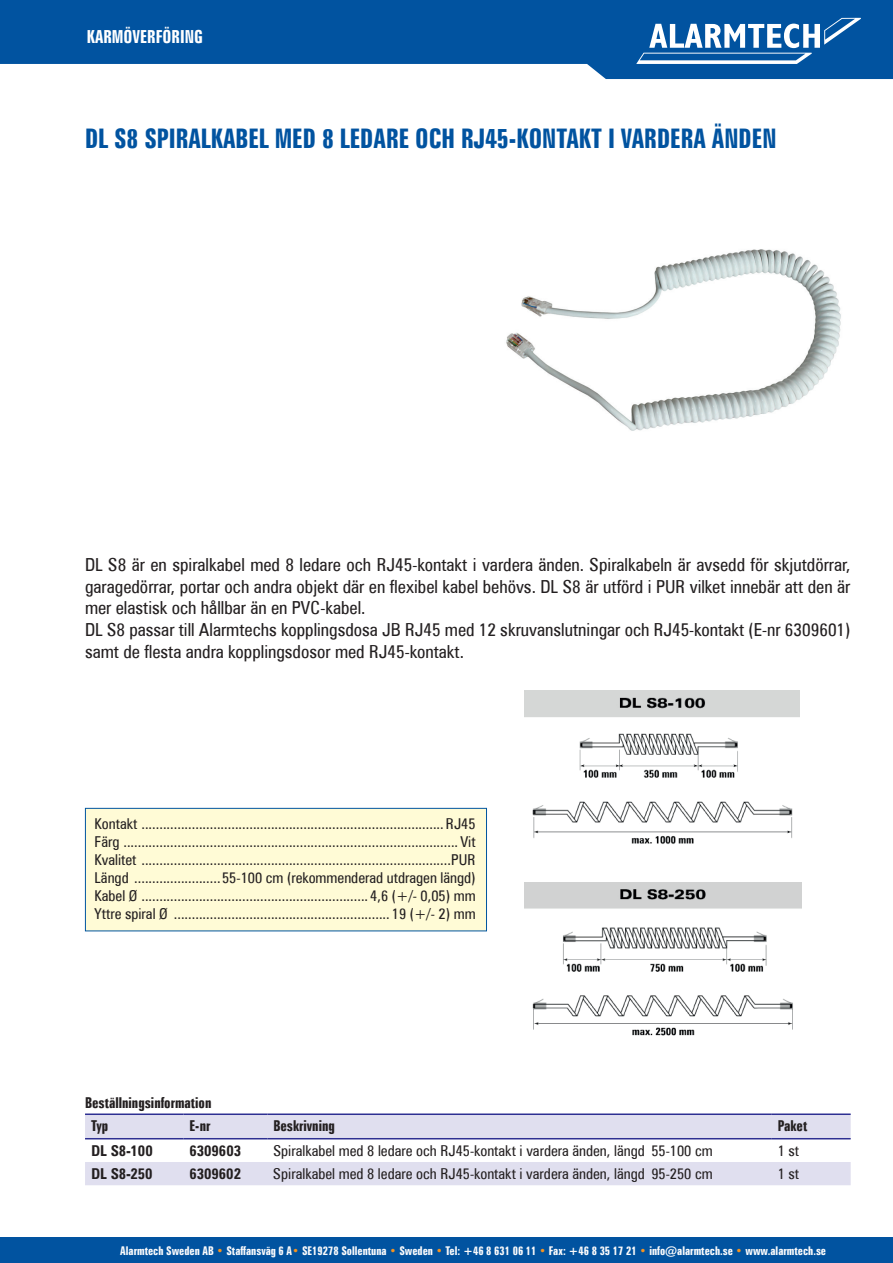
<style>
.page{position:relative;width:893px;height:1263px;background:#fff}
.page>*{position:absolute;margin:0;border:0;box-sizing:border-box;transform-origin:0 0}
.t1{font:700 27px "Zurich X Cn EU";color:#0153a0}
.t2{font:18px/21.6px "Zurich Cn EU";color:#231f20}
.t3{font:700 18px "Zurich X Cn EU";color:#fff}
.t4{font:15px/18px "Zurich Cn EU";color:#231f20;text-align:justify}
.t5{font:700 15px/23.5px "Zurich X Cn EU";color:#231f20}
.t6{font:700 15px "Zurich Cn EU";color:#231f20}
.t7{font:700 12px "Zurich X Cn EU";color:#fbfbfc}
.s1{font-family:"Zurich Cn EU";font-weight:400;color:#f7931d}
</style>
<div class="page">
<svg style="left:0;top:0;width:893px;height:79px;background:#266cae"></svg>
<div style="left:0;top:1237px;width:893px;height:26px;background:#0153a0"></div>
<svg style="left:636px;top:18px;width:225px;height:46px"></svg>
<img style="left:506px;top:249px;width:335px;height:182px">
<svg style="left:85px;top:1115px;width:766px;height:70px;fill:#e0dfef"></svg>
<hr style="left:85px;top:1113px;width:98px;height:2px;background:#2e3092">
<hr style="left:183px;top:1113px;width:84px;height:2px;background:#2e3092">
<hr style="left:267px;top:1113px;width:505px;height:2px;background:#2e3092">
<hr style="left:772px;top:1113px;width:79px;height:2px;background:#2e3092">
<hr style="left:85px;top:1138px;width:98px;height:1px;background:#2e3092">
<hr style="left:183px;top:1138px;width:84px;height:1px;background:#2e3092">
<hr style="left:267px;top:1138px;width:505px;height:1px;background:#2e3092">
<hr style="left:772px;top:1138px;width:79px;height:1px;background:#2e3092">
<div style="left:85px;top:808px;width:402px;height:123px;background:#fffbd6;border:1px solid #01559f"></div>
<img style="left:525px;top:691px;width:274px;height:153px">
<img style="left:525px;top:883px;width:277px;height:153px">
<p class="t3" style="left:87px;top:26px;width:117px">KARMÖVERFÖRING</p>
<h1 class="t1" style="left:85px;top:122px;width:693px">DL S8 SPIRALKABEL MED 8 LEDARE OCH RJ45-KONTAKT I VARDERA ÄNDEN</h1>
<p class="t2" style="left:85px;top:554px;width:767px">DL S8 är en spiralkabel med 8 ledare och RJ45-kontakt i vardera änden. Spiralkabeln är avsedd för skjutdörrar, garagedörrar, portar och andra objekt där en flexibel kabel behövs. DL S8 är utförd i PUR vilket innebär att den är mer elastisk och hållbar än en PVC-kabel.<br>DL S8 passar till Alarmtechs kopplingsdosa JB RJ45 med 12 skruvanslutningar och RJ45-kontakt (E-nr 6309601) samt de flesta andra kopplingsdosor med RJ45-kontakt.</p>
<p class="t4" style="left:95px;top:815px;width:382px">Kontakt .................................................................................... RJ45<br>Färg ............................................................................................. Vit Kvalitet ......................................................................................PUR Längd ........................55-100 cm (rekommenderad utdragen längd)<br>Kabel Ø ............................................................... 4,6 (+/- 0,05) mm Yttre spiral Ø ............................................................ 19 (+/- 2) mm</p>
<p class="t5" style="left:91px;top:1090px;width:122px;text-indent:-6px">Beställningsinformation<br>Typ</p>
<p class="t5" style="left:189px;top:1114px;width:23px">E-nr</p>
<p class="t5" style="left:273px;top:1114px;width:63px">Beskrivning</p>
<p class="t5" style="left:778px;top:1114px;width:31px">Paket</p>
<p class="t6" style="left:91px;top:1141px;width:63px">DL S8-100</p>
<p class="t6" style="left:189px;top:1141px;width:53px">6309603</p>
<p class="t4" style="left:273px;top:1141px;width:441px">Spiralkabel med 8 ledare och RJ45-kontakt i vardera änden, längd 55-100 cm</p>
<p class="t4" style="left:778px;top:1141px;width:23px">1 st</p>
<p class="t6" style="left:91px;top:1164px;width:63px">DL S8-250</p>
<p class="t6" style="left:189px;top:1164px;width:53px">6309602</p>
<p class="t4" style="left:273px;top:1164px;width:441px">Spiralkabel med 8 ledare och RJ45-kontakt i vardera änden, längd 95-250 cm</p>
<p class="t4" style="left:778px;top:1164px;width:23px">1 st</p>
<p class="t7" style="left:120px;top:1244px;width:707px">Alarmtech Sweden AB <span class="s1">•</span> Staffansväg 6 A<span class="s1">•</span> SE19278 Sollentuna <span class="s1">•</span> Sweden <span class="s1">•</span> Tel: +46 8 631 06 11 <span class="s1">•</span> Fax: +46 8 35 17 21 <span class="s1">•</span> info@alarmtech.se <span class="s1">•</span> www.alarmtech.se</p>
</div>
